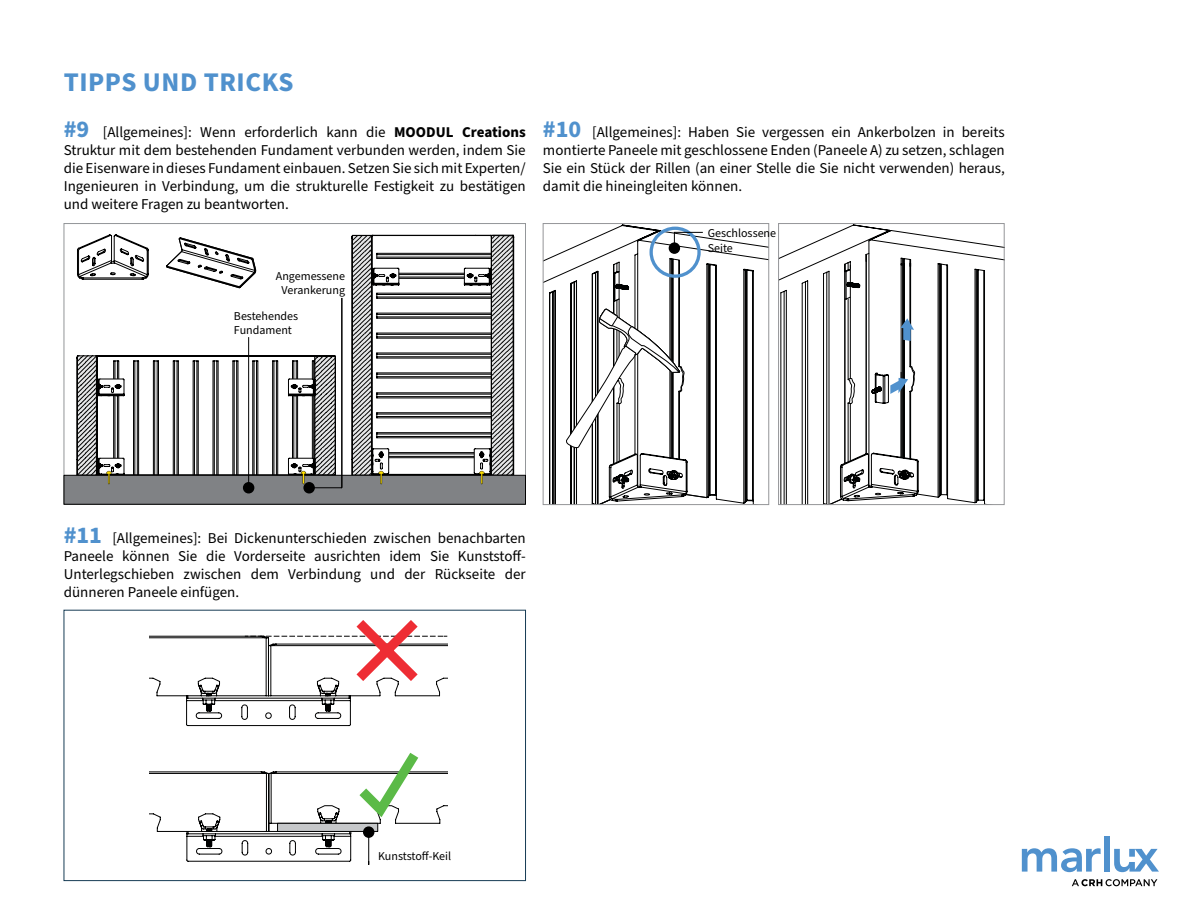
<style>
.page{position:relative;width:1188px;height:918px;background:#fff}
.page>*{position:absolute;margin:0;border:0;box-sizing:border-box;transform-origin:0 0}
.t1{font:700 27px "Source Sans Pro";letter-spacing:.02em;color:#5091cd}
.t2{font:15px/18px "Source Sans Pro";color:#000;text-align:justify}
.t3{font:12px/14.4px "Source Sans Pro";color:#000}
.s1{font-weight:700;font-size:24px;color:#5091cd}
.s2{font-weight:700}
</style>
<div class="page">
<svg style="left:1072px;top:879px;width:85px;height:7px"></svg>
<svg style="left:1022px;top:848px;width:79px;height:24px"></svg>
<div style="left:1105px;top:836px;width:5px;height:36px;background:#5091cd"></div>
<svg style="left:1114px;top:849px;width:45px;height:23px"></svg>
<svg style="left:77px;top:234px;width:179px;height:54px"></svg>
<div style="left:64px;top:475px;width:462px;height:29px;background:#808285"></div>
<svg style="left:351px;top:235px;width:163px;height:249px"></svg>
<hr style="left:248px;top:337px;width:1px;height:150px;background:#000">
<div style="left:243px;top:482px;width:11px;height:11px;border:2px solid #000;border-radius:50%"></div>
<hr style="left:310px;top:487px;width:32px;height:1px;background:#000">
<svg style="left:76px;top:355px;width:260px;height:134px"></svg>
<div style="left:304px;top:483px;width:10px;height:10px;background:#000;border-radius:50%"></div>
<div style="left:303px;top:482px;width:12px;height:11px;border:2px solid #000;border-radius:50%"></div>
<hr style="left:341px;top:298px;width:2px;height:190px;background:#000">
<svg style="left:545px;top:225px;width:158px;height:278px"></svg>
<div style="left:650px;top:227px;width:51px;height:51px;border:3px solid #5091cd;border-radius:50%"></div>
<svg style="left:837px;top:225px;width:165px;height:278px"></svg>
<svg style="left:566px;top:232px;width:373px;height:273px"></svg>
<div style="left:669px;top:243px;width:10px;height:10px;background:#000;border-radius:50%"></div>
<div style="left:669px;top:242px;width:11px;height:12px;border:2px solid #000;border-radius:50%"></div>
<svg style="left:149px;top:610px;width:298px;height:116px"></svg>
<hr style="left:368px;top:833px;width:1px;height:32px;background:#000">
<svg style="left:150px;top:752px;width:297px;height:110px"></svg>
<div style="left:364px;top:827px;width:10px;height:10px;background:#000;border-radius:50%"></div>
<div style="left:363px;top:826px;width:11px;height:12px;border:2px solid #000;border-radius:50%"></div>
<h1 class="t1" style="left:64px;top:64px;width:231px">TIPPS UND TRICKS</h1>
<p class="t2" style="left:64px;top:123px;width:463px"><span class="s1">#9</span> [Allgemeines]: Wenn erforderlich kann die <span class="s2">MOODUL Creations </span>Struktur mit dem bestehenden Fundament verbunden werden, indem Sie die Eisenware in dieses Fundament einbauen. Setzen Sie sich mit Experten/ Ingenieuren in Verbindung, um die strukturelle Festigkeit zu bestätigen und weitere Fragen zu beantworten.</p>
<p class="t3" style="left:276px;top:269px;width:71px;text-align:center">Angemessene<br>Verankerung</p>
<p class="t3" style="left:234px;top:309px;width:66px">Bestehendes<br>Fundament</p>
<p class="t2" style="left:543px;top:123px;width:463px"><span class="s1">#10</span> [Allgemeines]: Haben Sie vergessen ein Ankerbolzen in bereits montierte Paneele mit geschlossene Enden (Paneele A) zu setzen, schlagen Sie ein Stück der Rillen (an einer Stelle die Sie nicht verwenden) heraus, damit die hineingleiten können.</p>
<p class="t3" style="left:708px;top:226px;width:70px">Geschlossene<br>Seite</p>
<p class="t2" style="left:64px;top:530px;width:463px"><span class="s1">#11</span> [Allgemeines]: Bei Dickenunterschieden zwischen benachbarten Paneele können Sie die Vorderseite ausrichten idem Sie Kunststoff-Unterlegschieben zwischen dem Verbindung und der Rückseite der dünneren Paneele einfügen.</p>
<p class="t3" style="left:378px;top:850px;width:75px">Kunststoff-Keil</p>
</div>
